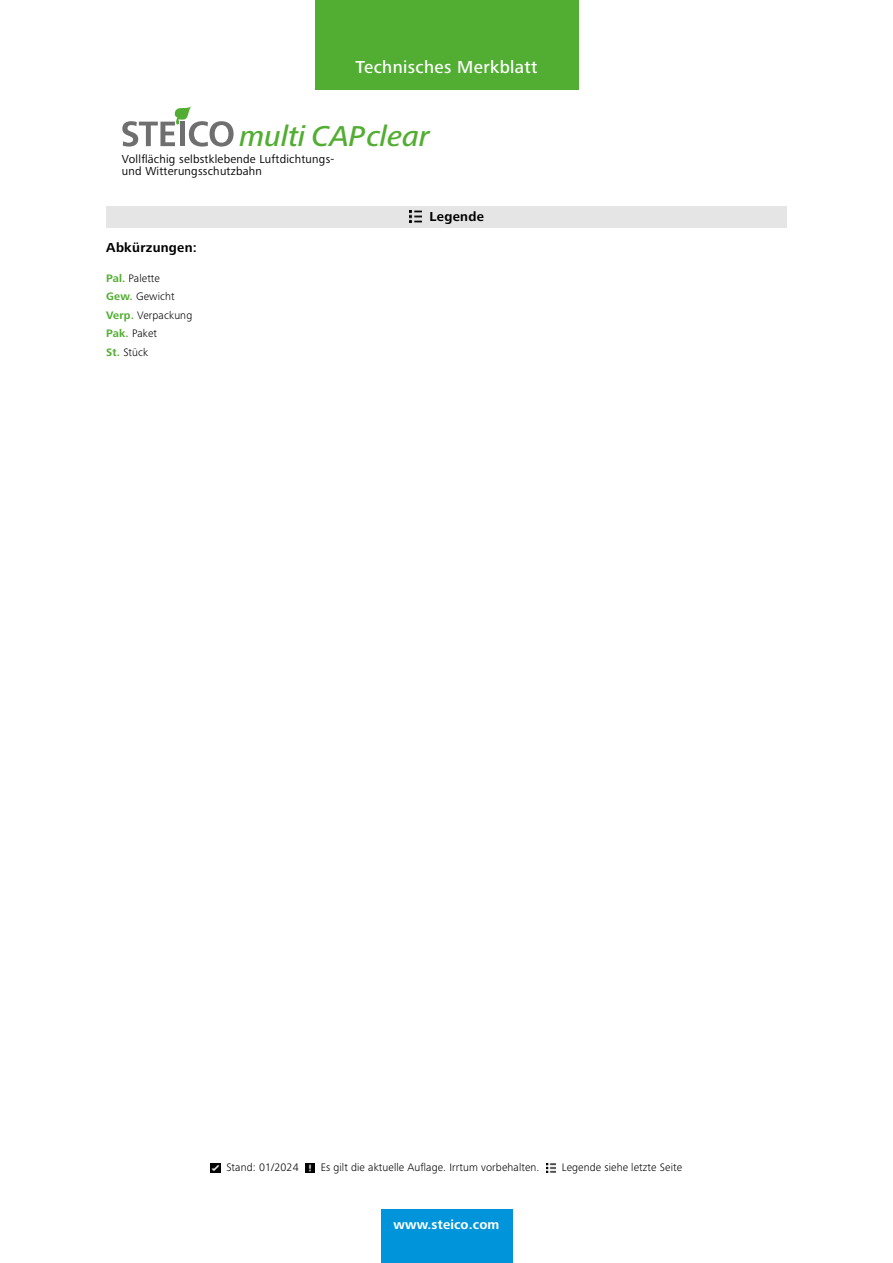
<style>
.page{position:relative;width:893px;height:1263px;background:#fff}
.page>*{position:absolute;margin:0;border:0;box-sizing:border-box;transform-origin:0 0}
.t1{font:italic 500 29.7px "Frutiger Next LTW1 G";color:#52ae32}
.t2{font:500 18px "Frutiger Next LTW1 G";letter-spacing:.02em;color:#fff}
.t3{font:700 13.5px "Frutiger Next LTW1 G";letter-spacing:.02em;color:#000}
.t4{font:700 13.5px "Frutiger Next LTW1 G";letter-spacing:.01em;color:#fff}
.t5{font:12px/12.9px "Frutiger Next LTW1 G";letter-spacing:.02em;color:#000}
.t6{font:300 11.25px/18.5px "Frutiger Next LTW1 G";letter-spacing:.01em;color:#000}
.s1{font-weight:700;color:#52ae32}
</style>
<div class="page">
<svg style="left:122px;top:106px;width:112px;height:41px"></svg>
<div style="left:106px;top:206px;width:681px;height:21px;background:#e5e5e5"></div>
<svg style="left:409px;top:210px;width:12px;height:13px"></svg>
<div style="left:315px;top:0;width:263px;height:89px;background:#52ae32"></div>
<div style="left:381px;top:1210px;width:131px;height:53px;background:#0095db"></div>
<svg style="left:211px;top:1163px;width:9px;height:9px"></svg>
<svg style="left:305px;top:1163px;width:9px;height:9px"></svg>
<svg style="left:546px;top:1163px;width:9px;height:9px"></svg>
<h2 class="t2" style="left:355px;top:56px;width:184px">Technisches Merkblatt</h2>
<h1 class="t1" style="left:240px;top:119px;width:192px">multi CAP clear</h1>
<p class="t5" style="left:122px;top:153px;width:214px">Vollflächig selbstklebende Luftdichtungs&shy;und Witterungsschutzbahn</p>
<p class="t3" style="left:106px;top:240px;width:92px">Abkürzungen:</p>
<p class="t6" style="left:106px;top:269px;width:87px"><span class="s1">Pal.</span> Palette<br><span class="s1">Gew.</span> Gewicht<br><span class="s1">Verp.</span> Verpackung<br><span class="s1">Pak.</span> Paket<br><span class="s1">St.</span> Stück</p>
<p class="t3" style="left:430px;top:208px;width:56px">Legende</p>
<p class="t6" style="left:226px;top:1158px;width:74px">Stand: 01/2024</p>
<p class="t6" style="left:321px;top:1158px;width:220px">Es gilt die aktuelle Auflage. Irrtum vorbehalten.</p>
<p class="t6" style="left:562px;top:1158px;width:122px">Legende siehe letzte Seite</p>
<p class="t4" style="left:394px;top:1217px;width:107px">www.steico.com</p>
</div>
